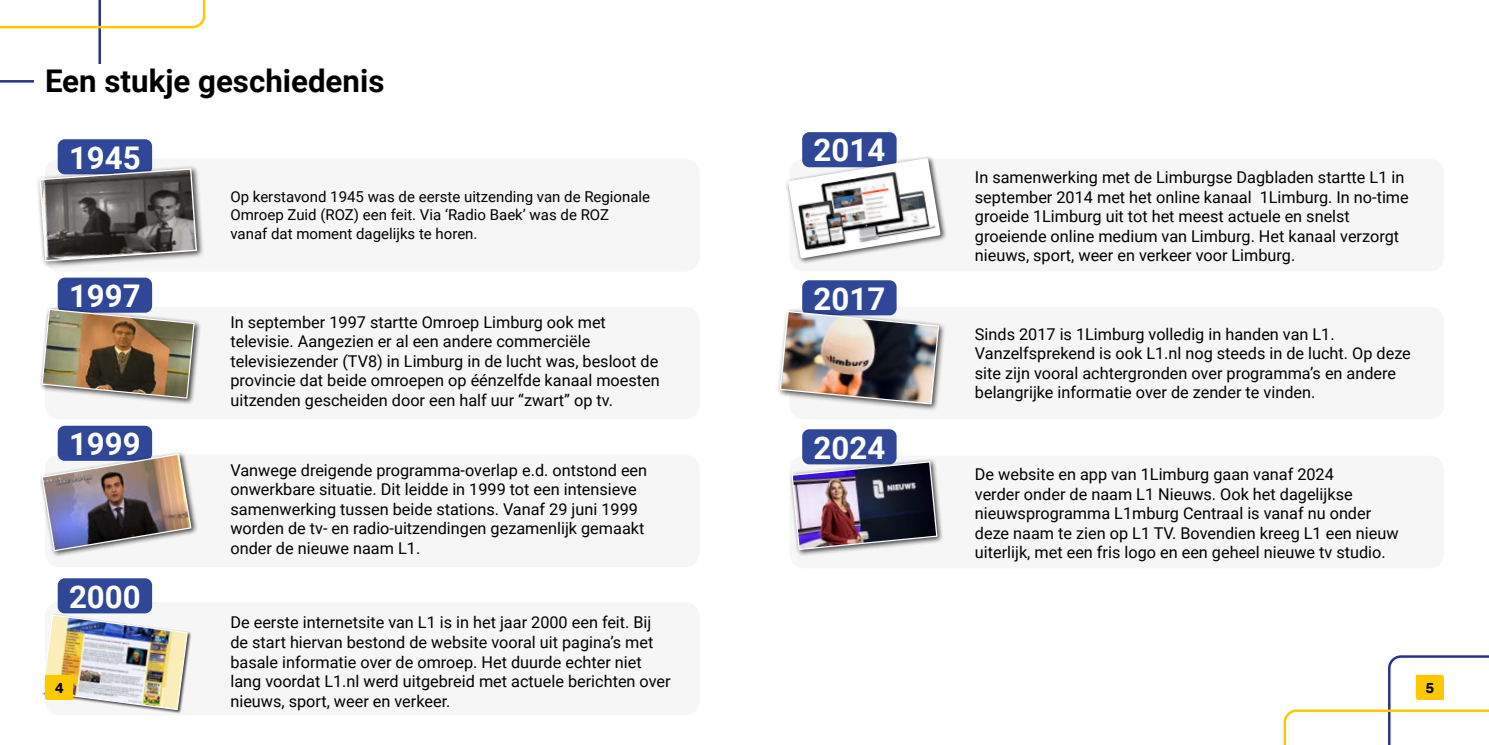
<style>
.page{position:relative;width:1489px;height:745px;background:#fff}
.page>*{position:absolute;margin:0;border:0;box-sizing:border-box;transform-origin:0 0}
.t1{font:700 31.25px "Roboto";color:#fff}
.t2{font:700 31.25px "Roboto";color:#000}
.t3{font:16.25px/19.5px "Roboto";color:#000}
.t4{font:15px/18px "Roboto";color:#000}
.t5{font:700 14.12px "Elza";color:#000}
</style>
<div class="page">
<svg style="left:0;top:0;width:205px;height:82px"></svg>
<div style="left:34px;top:64px;width:74px;height:26px;background:#fff"></div>
<div style="left:45px;top:306px;width:654px;height:113px;background:#f6f6f6;border-radius:14px"></div>
<div style="left:58px;top:277px;width:94px;height:35px;background:#304697;border-radius:7px"></div>
<div style="left:45px;top:601px;width:654px;height:114px;background:#f6f6f6;border-radius:14px"></div>
<div style="left:38px;top:305px;width:163px;height:100px;background:#000;opacity:.75"></div>
<img style="left:41px;top:308px;width:154px;height:91px">
<svg style="left:1283px;top:655px;width:205px;height:89px"></svg>
<div style="left:45px;top:159px;width:654px;height:112px;background:#f6f6f6;border-radius:14px"></div>
<div style="left:58px;top:139px;width:94px;height:35px;background:#304697;border-radius:7px"></div>
<div style="left:36px;top:165px;width:168px;height:104px;background:#000;opacity:.75"></div>
<svg style="left:39px;top:167px;width:159px;height:95px;background:#6d6b6c"></svg>
<div style="left:58px;top:578px;width:94px;height:35px;background:#304697;border-radius:7px"></div>
<div style="left:45px;top:454px;width:654px;height:112px;background:#f6f6f6;border-radius:14px"></div>
<div style="left:58px;top:425px;width:94px;height:35px;background:#304697;border-radius:7px"></div>
<div style="left:38px;top:450px;width:160px;height:107px;background:#000;opacity:.75"></div>
<img style="left:41px;top:452px;width:151px;height:99px">
<div style="left:41px;top:613px;width:151px;height:100px;background:#000;opacity:.75"></div>
<div style="left:789px;top:306px;width:654px;height:113px;background:#f6f6f6;border-radius:14px"></div>
<div style="left:802px;top:280px;width:94px;height:35px;background:#304697;border-radius:7px"></div>
<div style="left:776px;top:307px;width:170px;height:104px;background:#000;opacity:.75"></div>
<img style="left:778px;top:310px;width:161px;height:95px">
<div style="left:789px;top:158px;width:654px;height:113px;background:#f6f6f6;border-radius:14px"></div>
<div style="left:802px;top:132px;width:94px;height:35px;background:#304697;border-radius:7px"></div>
<div style="left:785px;top:155px;width:161px;height:109px;background:#000;opacity:.75"></div>
<div style="left:789px;top:455px;width:654px;height:113px;background:#f6f6f6;border-radius:14px"></div>
<div style="left:802px;top:429px;width:94px;height:35px;background:#304697;border-radius:7px"></div>
<div style="left:788px;top:458px;width:156px;height:98px;background:#000;opacity:.75"></div>
<img style="left:790px;top:460px;width:148px;height:90px">
<svg style="left:785px;top:156px;width:157px;height:104px"></svg>
<img style="left:794px;top:162px;width:144px;height:93px">
<img style="left:41px;top:613px;width:148px;height:97px">
<h1 class="t2" style="left:45px;top:59px;width:341px">Een stukje geschiedenis</h1>
<h1 class="t1" style="left:69px;top:135px;width:73px">1945</h1>
<h1 class="t1" style="left:69px;top:274px;width:73px">1997</h1>
<h1 class="t1" style="left:69px;top:421px;width:73px">1999</h1>
<h1 class="t1" style="left:69px;top:574px;width:73px">2000</h1>
<p class="t5" style="left:55px;top:677px;width:10px">4</p>
<p class="t4" style="left:230px;top:187px;width:421px">Op kerstavond 1945 was de eerste uitzending van de Regionale<br>Omroep Zuid (ROZ) een feit. Via ‘Radio Baek’ was de ROZ<br>vanaf dat moment dagelijks te horen.</p>
<p class="t3" style="left:230px;top:311px;width:431px">In september 1997 startte Omroep Limburg ook met televisie. Aangezien er al een andere commerciële televisiezender (TV8) in Limburg in de lucht was, besloot de provincie dat beide omroepen op éénzelfde kanaal moesten uitzenden gescheiden door een half uur “zwart” op tv.</p>
<p class="t3" style="left:230px;top:459px;width:418px">Vanwege dreigende programma-overlap e.d. ontstond een onwerkbare situatie. Dit leidde in 1999 tot een intensieve samenwerking tussen beide stations. Vanaf 29 juni 1999 worden de tv- en radio-uitzendingen gezamenlijk gemaakt onder de nieuwe naam L1.</p>
<p class="t3" style="left:230px;top:612px;width:441px">De eerste internetsite van L1 is in het jaar 2000 een feit. Bij de start hiervan bestond de website vooral uit pagina’s met basale informatie over de omroep. Het duurde echter niet lang voordat L1.nl werd uitgebreid met actuele berichten over nieuws, sport, weer en verkeer.</p>
<h1 class="t1" style="left:813px;top:128px;width:73px">2014</h1>
<h1 class="t1" style="left:813px;top:276px;width:73px">2017</h1>
<h1 class="t1" style="left:813px;top:425px;width:73px">2024</h1>
<p class="t3" style="left:974px;top:167px;width:435px">In samenwerking met de Limburgse Dagbladen startte L1 in september 2014 met het online kanaal 1Limburg. In no-time groeide 1Limburg uit tot het meest actuele en snelst groeiende online medium van Limburg. Het kanaal verzorgt nieuws, sport, weer en verkeer voor Limburg.</p>
<p class="t3" style="left:974px;top:323px;width:437px">Sinds 2017 is 1Limburg volledig in handen van L1.<br>Vanzelfsprekend is ook L1.nl nog steeds in de lucht. Op deze site zijn vooral achtergronden over programma’s en andere belangrijke informatie over de zender te vinden.</p>
<p class="t3" style="left:974px;top:463px;width:425px">De website en app van 1Limburg gaan vanaf 2024<br>verder onder de naam L1 Nieuws. Ook het dagelijkse nieuwsprogramma L1mburg Centraal is vanaf nu onder deze naam te zien op L1 TV. Bovendien kreeg L1 een nieuw uiterlijk, met een fris logo en een geheel nieuwe tv studio.</p>
<p class="t5" style="left:1425px;top:677px;width:10px">5</p>
</div>
